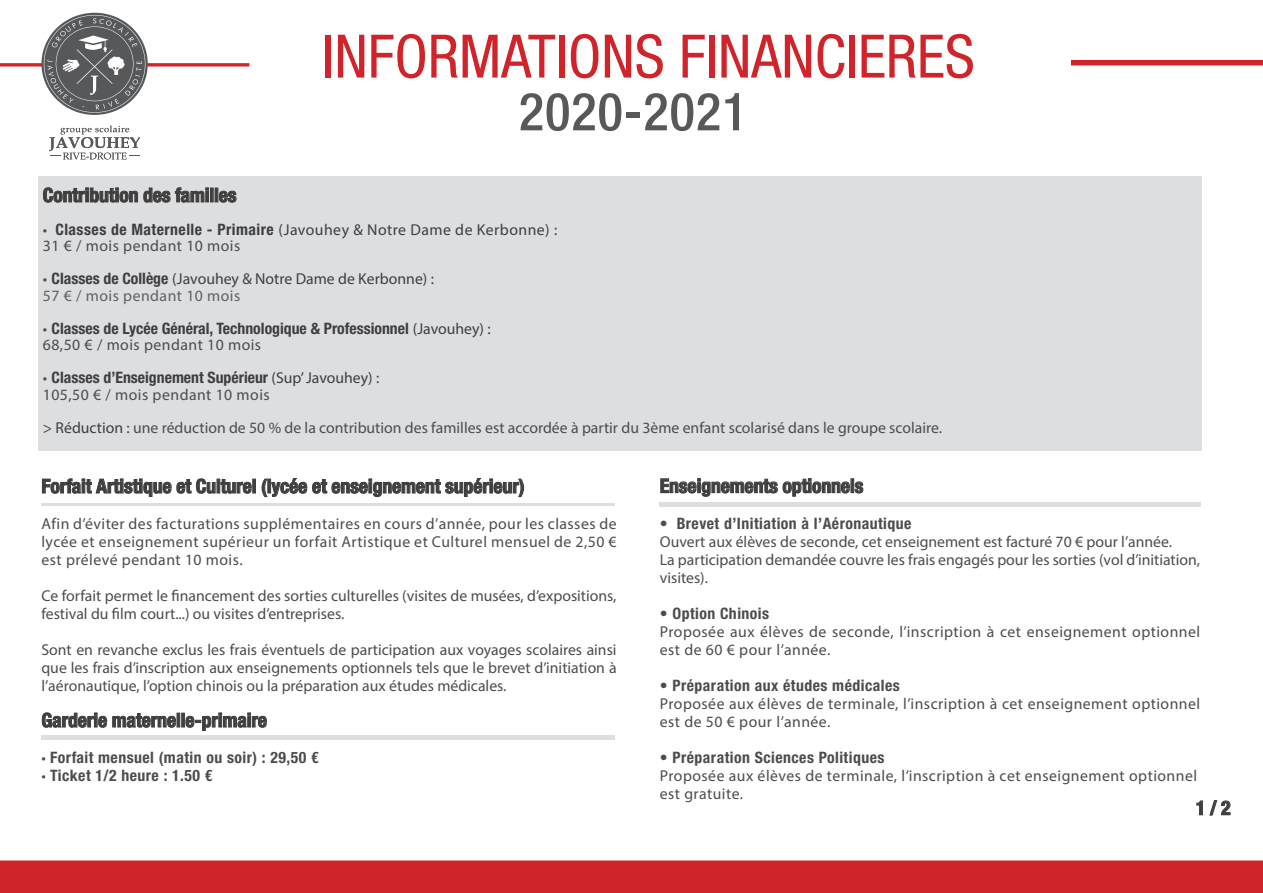
<style>
.page{position:relative;width:1263px;height:893px;background:#fff}
.page>*{position:absolute;margin:0;border:0;box-sizing:border-box;transform-origin:0 0}
.t1{font:condensed 60px "Helvetica Neue LT Std";color:#d1232a}
.t2{font:500 condensed 52.5px "Helvetica Neue LT Std";letter-spacing:.02em;color:#57585a}
.t3{font:700 condensed 19.5px "Helvetica Neue LT Std";color:#3e3e3f}
.t4{font:15.75px/18px "Myriad Pro";color:#4b4c4d;text-align:justify}
.t5{font:15.75px/18px "Myriad Pro";letter-spacing:.03em;color:#4b4c4d}
.t6{font:700 condensed 15.75px "Helvetica Neue LT Std";letter-spacing:.03em;color:#4b4c4d}
.t7{font:700 condensed 15.75px "Helvetica Neue LT Std";color:#3e3e3f}
.t8{font:15.75px "Myriad Pro";letter-spacing:.03em;color:#3e3e3f}
.t9{font:15.75px "Myriad Pro";letter-spacing:.01em;color:#3e3e3f}
.t10{font:15.75px "Myriad Pro";letter-spacing:.03em;color:#606063}
.s1{color:#4b4c4d}
.s2{font-family:"Helvetica Neue LT Std";font-weight:700;font-stretch:condensed}
.s3{font-family:"Myriad Pro";font-weight:400;font-stretch:normal;color:#4b4c4d}
.s4{font-family:"Myriad Pro";font-weight:400;font-stretch:normal}
.s5{color:#3e3e3f}
</style>
<div class="page">
<div style="left:0;top:860px;width:1263px;height:33px;background:#d1232a"></div>
<div style="left:38px;top:176px;width:1163px;height:275px;background:#dddee0"></div>
<svg style="left:1071px;top:60px;width:192px;height:6px"></svg>
<svg style="left:0;top:13px;width:251px;height:102px"></svg>
<svg style="left:49px;top:126px;width:91px;height:33px"></svg>
<svg style="left:43px;top:187px;width:166px;height:16px"></svg>
<div style="left:210px;top:188px;width:3px;height:14px;border:1px solid #3e3e3f"></div>
<div style="left:215px;top:188px;width:3px;height:14px;border:1px solid #3e3e3f"></div>
<svg style="left:219px;top:191px;width:18px;height:12px"></svg>
<svg style="left:42px;top:478px;width:210px;height:19px"></svg>
<div style="left:252px;top:479px;width:4px;height:14px;border:1px solid #3e3e3f"></div>
<svg style="left:261px;top:478px;width:263px;height:19px"></svg>
<svg style="left:42px;top:712px;width:134px;height:16px"></svg>
<div style="left:177px;top:713px;width:3px;height:14px;border:1px solid #3e3e3f"></div>
<div style="left:181px;top:713px;width:4px;height:14px;border:1px solid #3e3e3f"></div>
<svg style="left:185px;top:713px;width:82px;height:18px"></svg>
<svg style="left:660px;top:478px;width:203px;height:19px"></svg>
<svg style="left:1196px;top:800px;width:7px;height:15px"></svg>
<svg style="left:1209px;top:800px;width:22px;height:16px"></svg>
<hr style="left:41px;top:503px;width:574px;height:3px;background:#dddee0">
<hr style="left:41px;top:736px;width:574px;height:4px;background:#dddee0">
<div style="left:659px;top:502px;width:541px;height:5px;background:#dddee0"></div>
<p class="t1" style="left:322px;top:22px;width:654px">INFORMATIONS FINANCIERES</p>
<p class="t2" style="left:519px;top:80px;width:230px">2020-2021</p>
<p class="t3" style="left:43px;top:183px;width:195px">Contribution des familles</p>
<p class="t8" style="left:43px;top:220px;width:516px"><span class="s1">•</span> <span class="s2">Classes de Maternelle - Primaire</span> (Javouhey &amp; Notre Dame de Kerbonne) :</p>
<p class="t5" style="left:43px;top:237px;width:199px">31 € / mois pendant 10 mois</p>
<p class="t9" style="left:43px;top:269px;width:393px"><span class="s1">•</span> <span class="s2">Classes de Collège</span> (Javouhey &amp; Notre Dame de Kerbonne) :</p>
<p class="t10" style="left:43px;top:286px;width:199px">57 € / mois pendant 10 mois</p>
<p class="t7" style="left:43px;top:319px;width:449px"><span class="s3">•</span> Classes de Lycée Général, Technologique &amp; Professionnel <span class="s4">(Javouhey) :</span></p>
<p class="t5" style="left:43px;top:336px;width:220px">68,50 € / mois pendant 10 mois</p>
<p class="t7" style="left:43px;top:368px;width:338px"><span class="s3">•</span> Classes d’Enseignement Supérieur <span class="s4">(Sup’ Javouhey) :</span></p>
<p class="t5" style="left:43px;top:385px;width:228px">105,50 € / mois pendant 10 mois</p>
<p class="t4" style="left:43px;top:418px;width:901px"><span class="s5">&gt; Réduction :</span> une réduction de 50 % de la contribution des familles est accordée à partir du 3ème enfant scolarisé dans le groupe scolaire.</p>
<p class="t3" style="left:41px;top:474px;width:485px">Forfait Artistique et Culturel (lycée et enseignement supérieur)</p>
<p class="t4" style="left:41px;top:514px;width:577px">Afin d’éviter des facturations supplémentaires en cours d’année, pour les classes de lycée et enseignement supérieur un forfait Artistique et Culturel mensuel de 2,50 € est prélevé pendant 10 mois.</p>
<p class="t4" style="left:41px;top:586px;width:577px">Ce forfait permet le financement des sorties culturelles (visites de musées, d’expositions, festival du film court...) ou visites d’entreprises.</p>
<p class="t4" style="left:41px;top:640px;width:577px">Sont en revanche exclus les frais éventuels de participation aux voyages scolaires ainsi que les frais d’inscription aux enseignements optionnels tels que le brevet d’initiation à l’aéronautique, l’option chinois ou la préparation aux études médicales.</p>
<p class="t3" style="left:41px;top:708px;width:227px">Garderie maternelle-primaire</p>
<p class="t6" style="left:41px;top:748px;width:279px"><span class="s4">•</span> Forfait mensuel (matin ou soir) : 29,50 €</p>
<p class="t6" style="left:41px;top:766px;width:172px"><span class="s4">•</span> Ticket 1/2 heure : 1.50 €</p>
<p class="t3" style="left:660px;top:474px;width:205px">Enseignements optionnels</p>
<p class="t6" style="left:660px;top:513px;width:253px">• Brevet d’Initiation à l’Aéronautique</p>
<p class="t4" style="left:660px;top:532px;width:514px">Ouvert aux élèves de seconde, cet enseignement est facturé 70 € pour l’année.</p>
<p class="t4" style="left:660px;top:550px;width:542px">La participation demandée couvre les frais engagés pour les sorties (vol d’initiation, visites).</p>
<p class="t6" style="left:660px;top:603px;width:111px">• Option Chinois</p>
<p class="t5" style="left:660px;top:622px;width:542px">Proposée aux élèves de seconde, l’inscription à cet enseignement optionnel est de 60 € pour l’année.</p>
<p class="t6" style="left:660px;top:675px;width:241px">• Préparation aux études médicales</p>
<p class="t5" style="left:660px;top:694px;width:542px">Proposée aux élèves de terminale, l’inscription à cet enseignement optionnel est de 50 € pour l’année.</p>
<p class="t6" style="left:660px;top:747px;width:226px">• Préparation Sciences Politiques</p>
<p class="t5" style="left:660px;top:766px;width:539px">Proposée aux élèves de terminale, l’inscription à cet enseignement optionnel</p>
<p class="t5" style="left:660px;top:784px;width:85px">est gratuite.</p>
<p class="t3" style="left:1196px;top:796px;width:36px">1 / 2</p>
</div>
